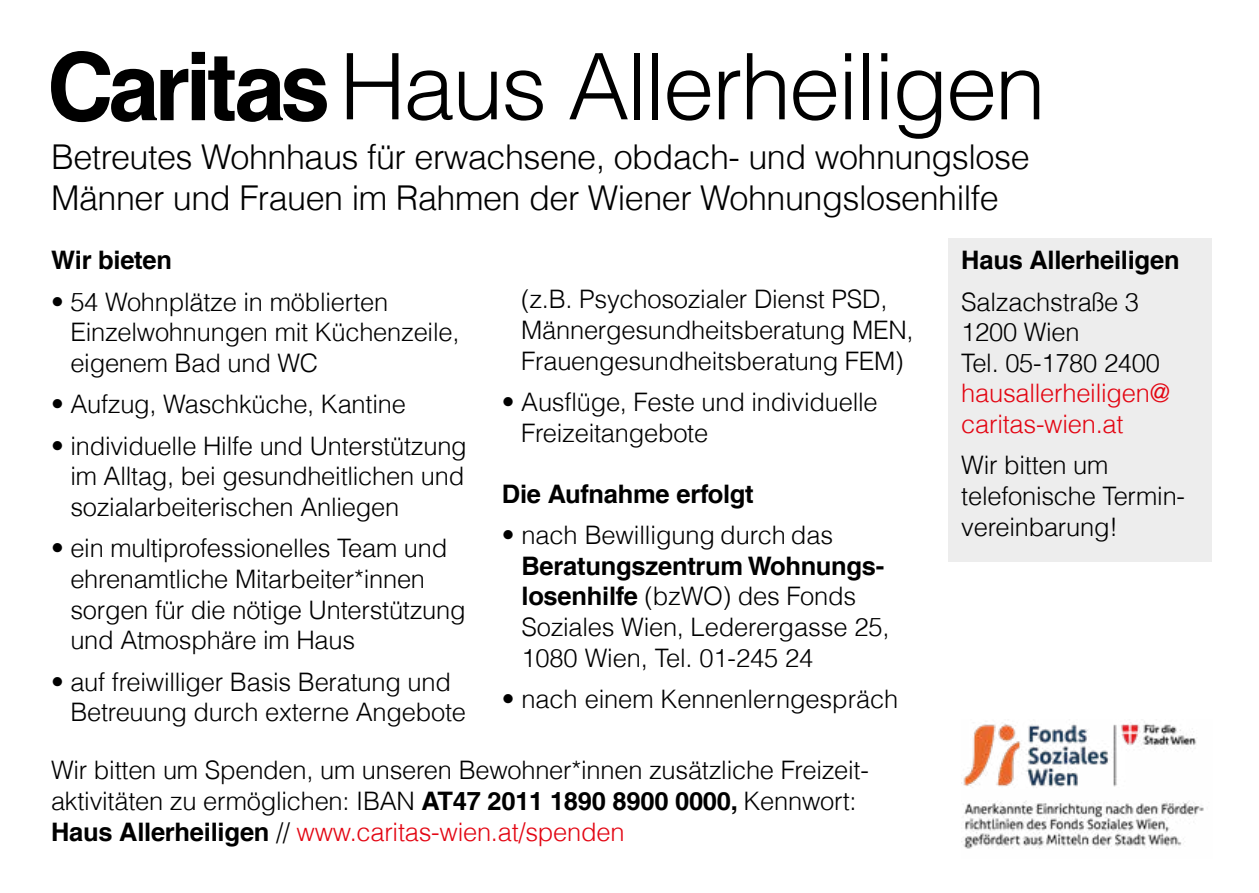
<style>
.page{position:relative;width:1259px;height:893px;background:#fff}
.page>*{position:absolute;margin:0;border:0;box-sizing:border-box;transform-origin:0 0}
.t1{font:300 91.8px "Helvetica LT Com";letter-spacing:-.025em;color:#000}
.t2{font:300 34.2px/41.1px "Helvetica LT Com";letter-spacing:-.015em;color:#000}
.t3{font:300 25.5px/30.6px "Helvetica LT Com";letter-spacing:-.01em;color:#000}
.t4{font:700 25.5px "Helvetica LT Com";letter-spacing:-.01em;color:#000}
.t5{font:300 25.5px/30.6px "Helvetica LT Com";letter-spacing:-.01em;color:#e30613}
.s1{font-weight:700}
.s2{color:#e30613}
</style>
<div class="page">
<div style="left:948px;top:238px;width:264px;height:323px;background:#ededed"></div>
<svg style="left:51px;top:51px;width:276px;height:71px"></svg>
<img style="left:961px;top:721px;width:243px;height:128px">
<h1 class="t1" style="left:339px;top:29px;width:708px">Haus Allerheiligen</h1>
<h2 class="t2" style="left:51px;top:136px;width:980px">Betreutes Wohnhaus für erwachsene, obdach- und wohnungslose<br>Männer und Frauen im Rahmen der Wiener Wohnungslosenhilfe</h2>
<p class="t4" style="left:51px;top:245px;width:122px">Wir bieten</p>
<p class="t3" style="left:70px;top:286px;width:390px;text-indent:-19px">• 54 Wohnplätze in möblierten<br>Einzelwohnungen mit Küchenzeile, eigenem Bad und WC</p>
<p class="t3" style="left:51px;top:389px;width:356px">• Aufzug, Waschküche, Kantine</p>
<p class="t3" style="left:70px;top:430px;width:398px;text-align:justify;text-indent:-19px">• individuelle Hilfe und Unterstützung im Alltag, bei gesundheitlichen und sozialarbeiterischen Anliegen</p>
<p class="t3" style="left:70px;top:533px;width:397px;text-indent:-19px">• ein multiprofessionelles Team und ehrenamtliche Mitarbeiter*innen sorgen für die nötige Unterstützung und Atmosphäre im Haus</p>
<p class="t3" style="left:70px;top:666px;width:397px;text-indent:-19px">• auf freiwilliger Basis Beratung und<br>Betreuung durch externe Angebote</p>
<p class="t3" style="left:521px;top:284px;width:394px">(z.B. Psychosozialer Dienst PSD,<br>Männergesundheitsberatung MEN,<br>Frauengesundheitsberatung FEM)</p>
<p class="t3" style="left:521px;top:386px;width:358px;text-indent:-19px">• Ausflüge, Feste und individuelle<br>Freizeitangebote</p>
<p class="t4" style="left:502px;top:478px;width:253px">Die Aufnahme erfolgt</p>
<p class="t3" style="left:502px;top:519px;width:333px">• nach Bewilligung durch das</p>
<p class="t3" style="left:521px;top:550px;width:369px"><span class="s1">Beratungszentrum Wohnungs&shy;losenhilfe</span> (bzWO) des Fonds<br>Soziales Wien, Lederergasse 25,<br>1080 Wien, Tel. 01-245 24</p>
<p class="t3" style="left:502px;top:683px;width:398px">• nach einem Kennenlerngespräch</p>
<p class="t3" style="left:51px;top:755px;width:819px">Wir bitten um Spenden, um unseren Bewohner*innen zusätzliche Freizeit&shy;aktivitäten zu ermöglichen: IBAN <span class="s1">AT47 2011 1890 8900 0000,</span> Kennwort:<br><span class="s1">Haus Allerheiligen</span> // <span class="s2">www.caritas-wien.at/spenden</span></p>
<p class="t4" style="left:961px;top:245px;width:220px">Haus Allerheiligen</p>
<p class="t3" style="left:961px;top:286px;width:200px">Salzachstraße 3<br>1200 Wien<br>Tel. 05-1780 2400</p>
<p class="t5" style="left:961px;top:378px;width:210px">hausallerheiligen@ caritas-wien.at</p>
<p class="t3" style="left:961px;top:450px;width:225px">Wir bitten um telefonische Termin&shy;vereinbarung!</p>
</div>
